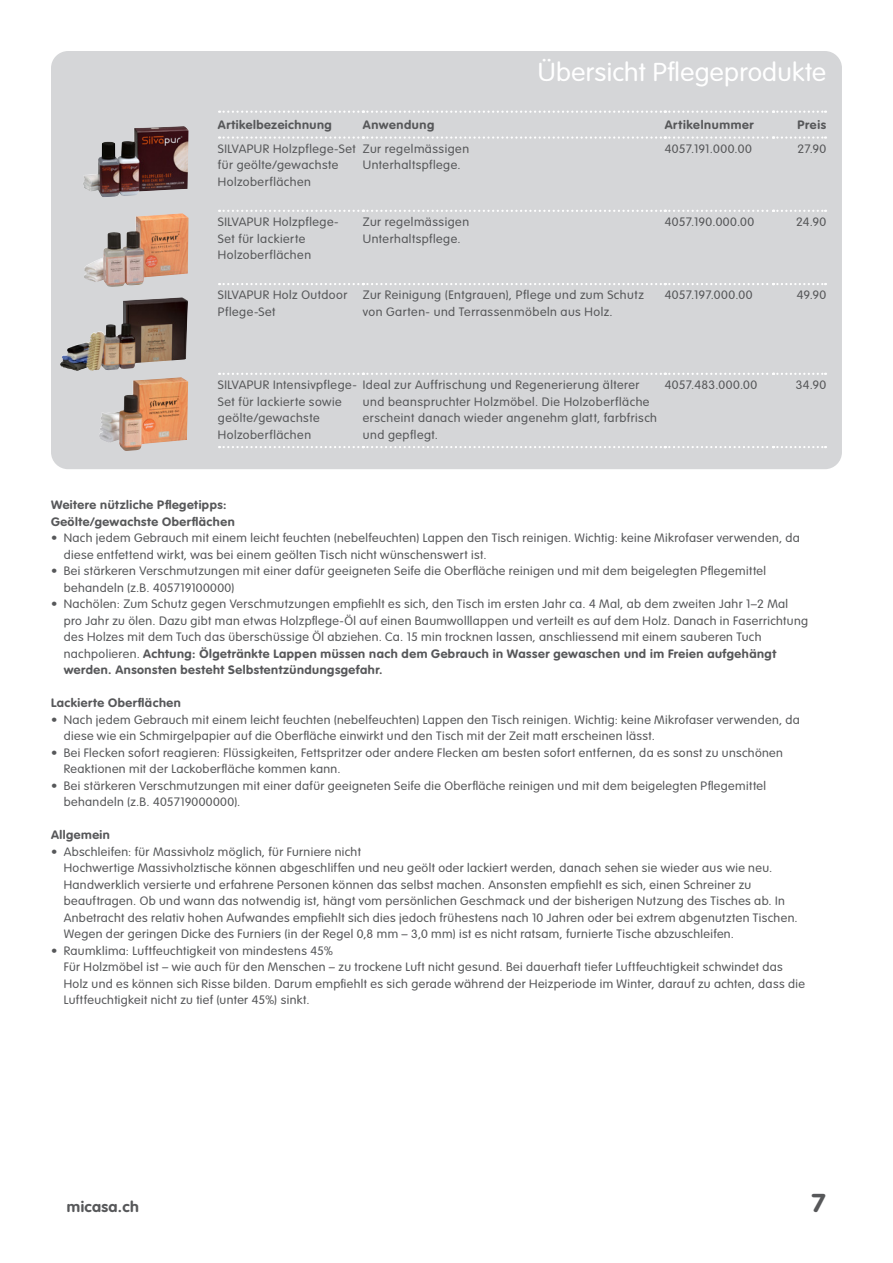
<style>
.page{position:relative;width:893px;height:1263px;background:#fff}
.page>*{position:absolute;margin:0;border:0;box-sizing:border-box;transform-origin:0 0}
.t1{font:300 25.5px "VAG Rounded Std";letter-spacing:.01em;color:#fff;scale:1.05 1}
.t2{font:700 25.5px "VAG Rounded Std";color:#57585a;scale:1.05 1}
.t3{font:700 15px "VAG Rounded Std";letter-spacing:.02em;color:#57585a;scale:1.05 1}
.t4{font:300 12px/16.5px "VAG Rounded Std";letter-spacing:.03em;color:#57585a;scale:1.05 1}
.t5{font:700 12px/16.5px "VAG Rounded Std";letter-spacing:.04em;color:#57585a;scale:1.05 1}
.s1{font-weight:700}
</style>
<div class="page">
<div style="left:51px;top:51px;width:791px;height:418px;background:#d5d6d8;border-radius:17px"></div>
<img style="left:84px;top:213px;width:104px;height:74px">
<svg style="left:219px;top:136px;width:607px;height:3px"></svg>
<svg style="left:219px;top:210px;width:607px;height:2px"></svg>
<svg style="left:219px;top:283px;width:607px;height:2px"></svg>
<svg style="left:219px;top:373px;width:607px;height:2px"></svg>
<svg style="left:219px;top:446px;width:607px;height:2px"></svg>
<svg style="left:219px;top:111px;width:607px;height:2px"></svg>
<img style="left:99px;top:377px;width:81px;height:65px">
<img style="left:83px;top:126px;width:105px;height:71px">
<img style="left:91px;top:297px;width:91px;height:39px">
<h1 class="t1" style="left:538px;top:58px;width:276px">Übersicht Pflegeprodukte</h1>
<p class="t5" style="left:218px;top:117px;width:110px">Artikelbezeichnung</p>
<p class="t5" style="left:363px;top:117px;width:70px">Anwendung</p>
<p class="t5" style="left:665px;top:117px;width:86px">Artikelnummer</p>
<p class="t5" style="left:798px;top:117px;width:29px">Preis</p>
<p class="t4" style="left:218px;top:141px;width:133px">SILVAPUR Holzpflege-Set für geölte/gewachste<br>Holzoberflächen</p>
<p class="t4" style="left:363px;top:141px;width:103px">Zur regelmässigen<br>Unterhaltspflege.</p>
<p class="t4" style="left:665px;top:141px;width:84px">4057.191.000.00</p>
<p class="t4" style="left:797px;top:141px;width:29px">27.90</p>
<p class="t4" style="left:218px;top:214px;width:117px">SILVAPUR Holzpflege-<br>Set für lackierte<br>Holzoberflächen</p>
<p class="t4" style="left:363px;top:214px;width:103px">Zur regelmässigen<br>Unterhaltspflege.</p>
<p class="t4" style="left:665px;top:214px;width:87px">4057.190.000.00</p>
<p class="t4" style="left:796px;top:214px;width:30px">24.90</p>
<p class="t4" style="left:218px;top:287px;width:125px">SILVAPUR Holz Outdoor<br>Pflege-Set</p>
<p class="t4" style="left:363px;top:287px;width:269px">Zur Reinigung (Entgrauen), Pflege und zum Schutz von Garten- und Terrassenmöbeln aus Holz.</p>
<p class="t4" style="left:665px;top:287px;width:85px">4057.197.000.00</p>
<p class="t4" style="left:797px;top:287px;width:29px">49.90</p>
<p class="t4" style="left:218px;top:377px;width:134px">SILVAPUR Intensivpflege-<br>Set für lackierte sowie geölte/gewachste<br>Holzoberflächen</p>
<p class="t4" style="left:363px;top:377px;width:282px">Ideal zur Auffrischung und Regenerierung älterer und beanspruchter Holzmöbel. Die Holzoberfläche erscheint danach wieder angenehm glatt, farbfrisch und gepflegt.</p>
<p class="t4" style="left:665px;top:377px;width:90px">4057.483.000.00</p>
<p class="t4" style="left:796px;top:377px;width:31px">34.90</p>
<p class="t5" style="left:51px;top:497px;width:177px">Weitere nützliche Pflegetipps:<br>Geölte/gewachste Oberflächen</p>
<p class="t4" style="left:64px;top:530px;width:703px;text-indent:-13px">• Nach jedem Gebrauch mit einem leicht feuchten (nebelfeuchten) Lappen den Tisch reinigen. Wichtig: keine Mikrofaser verwenden, da diese entfettend wirkt, was bei einem geölten Tisch nicht wünschenswert ist.</p>
<p class="t4" style="left:64px;top:563px;width:670px;text-indent:-13px">• Bei stärkeren Verschmutzungen mit einer dafür geeigneten Seife die Oberfläche reinigen und mit dem beigelegten Pflegemittel behandeln (z.B. 405719100000)</p>
<p class="t4" style="left:64px;top:596px;width:710px;text-indent:-13px">• Nachölen: Zum Schutz gegen Verschmutzungen empfiehlt es sich, den Tisch im ersten Jahr ca. 4 Mal, ab dem zweiten Jahr 1–2 Mal pro Jahr zu ölen. Dazu gibt man etwas Holzpflege-Öl auf einen Baumwolllappen und verteilt es auf dem Holz. Danach in Faserrichtung des Holzes mit dem Tuch das überschüssige Öl abziehen. Ca. 15 min trocknen lassen, anschliessend mit einem sauberen Tuch nachpolieren. <span class="s1">Achtung: Ölgetränkte Lappen müssen nach dem Gebrauch in Wasser gewaschen und im Freien aufgehängt werden. Ansonsten besteht Selbstentzündungsgefahr.</span></p>
<p class="t5" style="left:51px;top:695px;width:125px">Lackierte Oberflächen</p>
<p class="t4" style="left:64px;top:712px;width:703px;text-indent:-13px">• Nach jedem Gebrauch mit einem leicht feuchten (nebelfeuchten) Lappen den Tisch reinigen. Wichtig: keine Mikrofaser verwenden, da diese wie ein Schmirgelpapier auf die Oberfläche einwirkt und den Tisch mit der Zeit matt erscheinen lässt.</p>
<p class="t4" style="left:64px;top:745px;width:686px;text-indent:-13px">• Bei Flecken sofort reagieren: Flüssigkeiten, Fettspritzer oder andere Flecken am besten sofort entfernen, da es sonst zu unschönen<br>Reaktionen mit der Lackoberfläche kommen kann.</p>
<p class="t4" style="left:64px;top:778px;width:670px;text-indent:-13px">• Bei stärkeren Verschmutzungen mit einer dafür geeigneten Seife die Oberfläche reinigen und mit dem beigelegten Pflegemittel behandeln (z.B. 405719000000).</p>
<p class="t5" style="left:51px;top:827px;width:58px">Allgemein</p>
<p class="t4" style="left:64px;top:844px;width:701px;text-indent:-13px">• Abschleifen: für Massivholz möglich, für Furniere nicht<br>Hochwertige Massivholztische können abgeschliffen und neu geölt oder lackiert werden, danach sehen sie wieder aus wie neu.<br>Handwerklich versierte und erfahrene Personen können das selbst machen. Ansonsten empfiehlt es sich, einen Schreiner zu beauftragen. Ob und wann das notwendig ist, hängt vom persönlichen Geschmack und der bisherigen Nutzung des Tisches ab. In Anbetracht des relativ hohen Aufwandes empfiehlt sich dies jedoch frühestens nach 10 Jahren oder bei extrem abgenutzten Tischen.<br>Wegen der geringen Dicke des Furniers (in der Regel 0,8 mm – 3,0 mm) ist es nicht ratsam, furnierte Tische abzuschleifen.</p>
<p class="t4" style="left:64px;top:943px;width:707px;text-indent:-13px">• Raumklima: Luftfeuchtigkeit von mindestens 45%<br>Für Holzmöbel ist – wie auch für den Menschen – zu trockene Luft nicht gesund. Bei dauerhaft tiefer Luftfeuchtigkeit schwindet das Holz und es können sich Risse bilden. Darum empfiehlt es sich gerade während der Heizperiode im Winter, darauf zu achten, dass die Luftfeuchtigkeit nicht zu tief (unter 45%) sinkt.</p>
<p class="t3" style="left:67px;top:1198px;width:70px">micasa.ch</p>
<h1 class="t2" style="left:812px;top:1188px;width:15px">7</h1>
</div>
